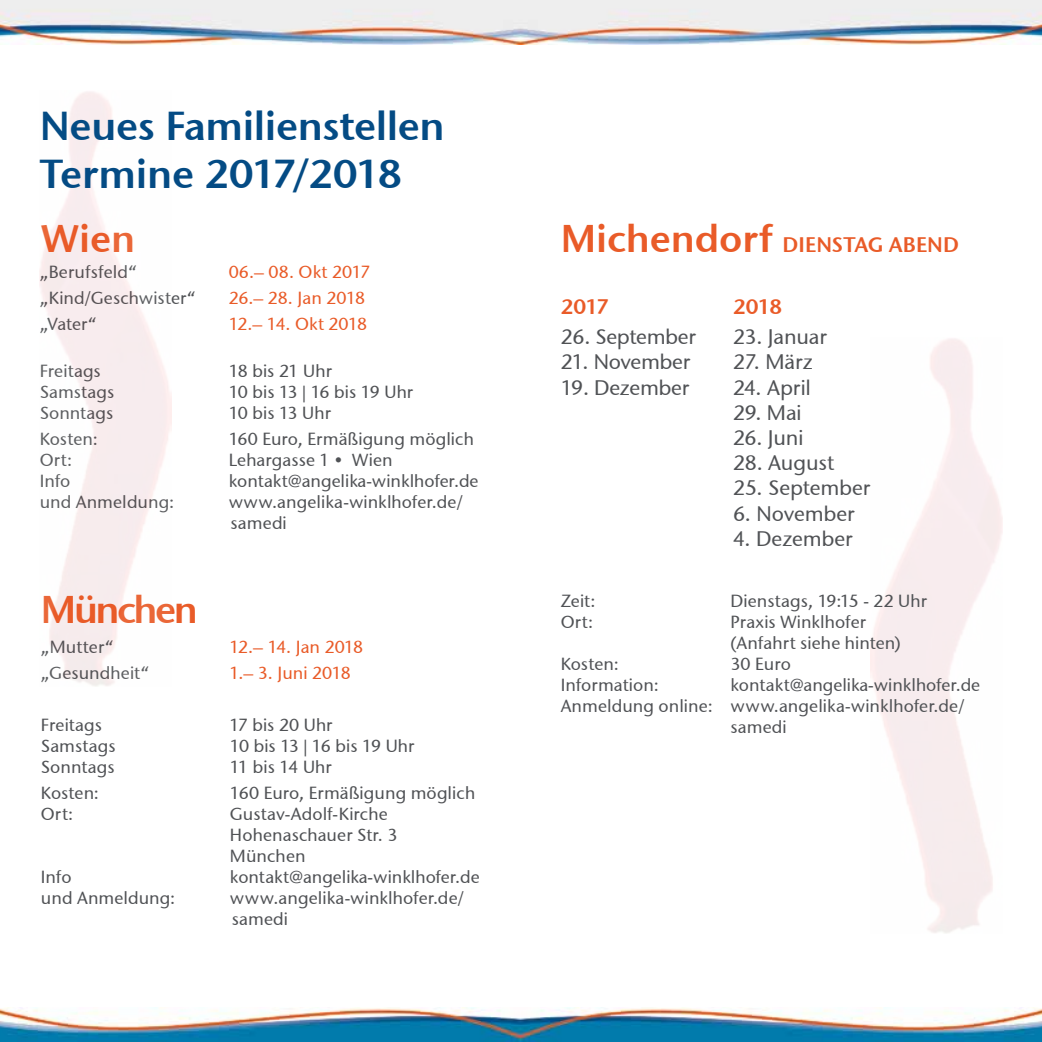
<style>
.page{position:relative;width:1042px;height:1042px;background:#fff}
.page>*{position:absolute;margin:0;border:0;box-sizing:border-box;transform-origin:0 0}
.t1{font:40.25px/48.3px "Stone Sans Semi ITCTT";letter-spacing:-.015em;color:#044b84}
.t2{font:38.5px "Stone Sans Semi ITCTT";letter-spacing:-.065em;color:#e95b28}
.t3{font:21px "Stone Sans ITCTT Medium";letter-spacing:-.01em;color:#505255}
.t4{font:21px "Stone Sans Semi ITCTT";letter-spacing:-.005em;color:#e95b28}
.t5{font:17.5px/21px "Stone Sans ITCTT Medium";letter-spacing:.005em;color:#505255}
.t6{font:17.5px "Stone Sans ITCTT Medium";color:#e95b28}
.t7{font:17.5px "Stone Sans ITCTT Medium";letter-spacing:-.03em;color:#e95b28}
.s1{font-size:38.5px}
</style>
<div class="page">
<img style="left:0;top:0;width:1042px;height:45px">
<img style="left:0;top:1007px;width:1042px;height:35px">
<h1 class="t1" style="left:40px;top:101px;width:407px">Neues Familienstellen<br>Termine 2017/2018</h1>
<h2 class="t2" style="left:41px;top:215px;width:96px">Wien</h2>
<p class="t5" style="left:40px;top:261px;width:99px">„Berufsfeld“</p>
<p class="t6" style="left:229px;top:261px;width:143px">06.– 08. Okt 2017</p>
<p class="t5" style="left:40px;top:287px;width:158px">„Kind/Geschwister“</p>
<p class="t6" style="left:229px;top:287px;width:138px">26.– 28. Jan 2018</p>
<p class="t5" style="left:40px;top:313px;width:59px">„Vater“</p>
<p class="t7" style="left:229px;top:313px;width:140px">12.– 14. Okt 2018</p>
<p class="t5" style="left:40px;top:360px;width:63px">Freitags</p>
<p class="t5" style="left:229px;top:360px;width:105px">18 bis 21 Uhr</p>
<p class="t5" style="left:40px;top:381px;width:76px">Samstags</p>
<p class="t5" style="left:229px;top:381px;width:186px">10 bis 13 | 16 bis 19 Uhr</p>
<p class="t5" style="left:40px;top:402px;width:75px">Sonntags</p>
<p class="t5" style="left:229px;top:402px;width:104px">10 bis 13 Uhr</p>
<p class="t5" style="left:40px;top:428px;width:60px">Kosten:</p>
<p class="t5" style="left:229px;top:428px;width:247px">160 Euro, Ermäßigung möglich</p>
<p class="t5" style="left:40px;top:449px;width:34px">Ort:</p>
<p class="t5" style="left:229px;top:449px;width:165px">Lehargasse 1 • Wien</p>
<p class="t5" style="left:40px;top:470px;width:32px">Info</p>
<p class="t5" style="left:229px;top:470px;width:251px">kontakt@angelika-winklhofer.de</p>
<p class="t5" style="left:40px;top:491px;width:136px">und Anmeldung:</p>
<p class="t5" style="left:229px;top:491px;width:236px">www.angelika-winklhofer.de/ samedi</p>
<h2 class="t2" style="left:41px;top:586px;width:159px">München</h2>
<p class="t5" style="left:41px;top:636px;width:74px">„Mutter“</p>
<p class="t7" style="left:229px;top:636px;width:135px">12.– 14. Jan 2018</p>
<p class="t5" style="left:41px;top:662px;width:110px">„Gesundheit“</p>
<p class="t6" style="left:229px;top:662px;width:123px">1.– 3. Juni 2018</p>
<p class="t5" style="left:41px;top:714px;width:63px">Freitags</p>
<p class="t5" style="left:229px;top:714px;width:104px">17 bis 20 Uhr</p>
<p class="t5" style="left:41px;top:735px;width:76px">Samstags</p>
<p class="t5" style="left:230px;top:735px;width:186px">10 bis 13 | 16 bis 19 Uhr</p>
<p class="t5" style="left:41px;top:756px;width:75px">Sonntags</p>
<p class="t5" style="left:230px;top:756px;width:103px">11 bis 14 Uhr</p>
<p class="t5" style="left:41px;top:782px;width:60px">Kosten:</p>
<p class="t5" style="left:230px;top:782px;width:247px">160 Euro, Ermäßigung möglich</p>
<p class="t5" style="left:41px;top:803px;width:34px">Ort:</p>
<p class="t5" style="left:230px;top:803px;width:169px">Gustav-Adolf-Kirche<br>Hohenaschauer Str. 3<br>München</p>
<p class="t5" style="left:41px;top:866px;width:32px">Info</p>
<p class="t5" style="left:230px;top:866px;width:251px">kontakt@angelika-winklhofer.de</p>
<p class="t5" style="left:41px;top:887px;width:136px">und Anmeldung:</p>
<p class="t5" style="left:230px;top:887px;width:236px">www.angelika-winklhofer.de/ samedi</p>
<p class="t4" style="left:561px;top:232px;width:400px"><span class="s1">Michendorf</span> DIENSTAG ABEND</p>
<p class="t4" style="left:561px;top:293px;width:50px">2017</p>
<p class="t3" style="left:561px;top:324px;width:137px">26. September</p>
<p class="t3" style="left:561px;top:349px;width:131px">21. November</p>
<p class="t3" style="left:561px;top:374px;width:130px">19. Dezember</p>
<p class="t4" style="left:733px;top:293px;width:51px">2018</p>
<p class="t3" style="left:733px;top:324px;width:95px">23. Januar</p>
<p class="t3" style="left:733px;top:349px;width:81px">27. März</p>
<p class="t3" style="left:733px;top:374px;width:79px">24. April</p>
<p class="t3" style="left:733px;top:399px;width:70px">29. Mai</p>
<p class="t3" style="left:733px;top:425px;width:72px">26. Juni</p>
<p class="t3" style="left:733px;top:450px;width:103px">28. August</p>
<p class="t3" style="left:733px;top:475px;width:139px">25. September</p>
<p class="t3" style="left:733px;top:500px;width:123px">6. November</p>
<p class="t3" style="left:733px;top:525px;width:121px">4. Dezember</p>
<p class="t5" style="left:561px;top:591px;width:36px">Zeit:</p>
<p class="t5" style="left:730px;top:591px;width:198px">Dienstags, 19:15 - 22 Uhr</p>
<p class="t5" style="left:561px;top:612px;width:34px">Ort:</p>
<p class="t5" style="left:730px;top:612px;width:172px">Praxis Winklhofer (Anfahrt siehe hinten)</p>
<p class="t5" style="left:561px;top:654px;width:60px">Kosten:</p>
<p class="t5" style="left:730px;top:654px;width:62px">30 Euro</p>
<p class="t5" style="left:561px;top:675px;width:100px">Information:</p>
<p class="t5" style="left:730px;top:675px;width:251px">kontakt@angelika-winklhofer.de</p>
<p class="t5" style="left:561px;top:696px;width:405px">Anmeldung online: www.angelika-winklhofer.de/</p>
<p class="t5" style="left:730px;top:717px;width:58px">samedi</p>
</div>
